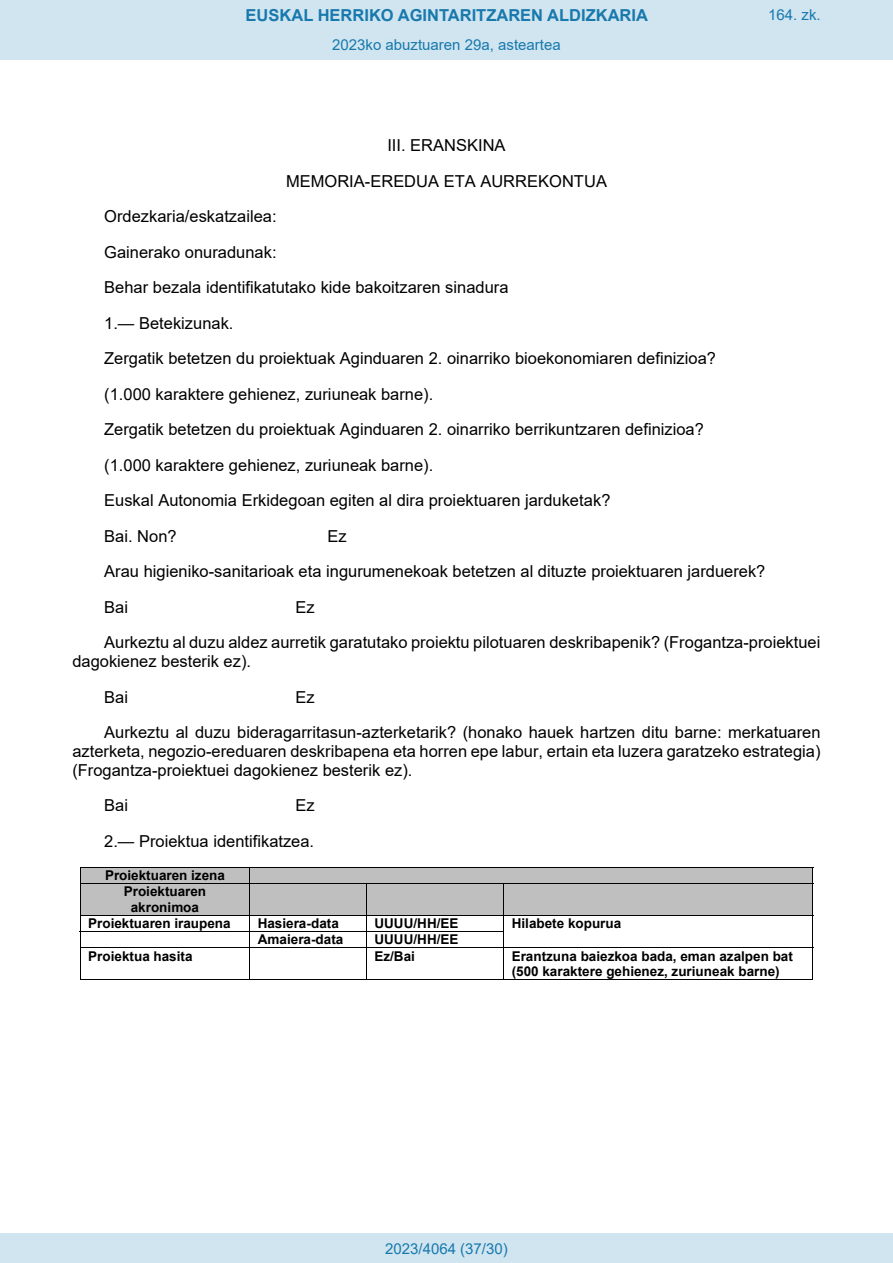
<style>
.page{position:relative;width:893px;height:1263px;background:#fff}
.page>*{position:absolute;margin:0;border:0;box-sizing:border-box;transform-origin:0 0}
.t1{font:16.5px/35.4px "Arial";color:#000}
.t2{font:700 16.5px "Arial";color:#1879ad}
.Paginacion_Centro{font:15px "Arial";color:#1879ad}
.t3{font:700 13.5px/15.6px "Arial";color:#000}
</style>
<div class="page">
<div style="left:81px;top:868px;width:168px;height:15px;background:#bfbfbf"></div>
<div style="left:250px;top:868px;width:562px;height:15px;background:#bfbfbf"></div>
<hr style="left:80px;top:867px;width:733px;height:1px;background:#000">
<svg style="left:80px;top:868px;width:1px;height:15px"></svg>
<svg style="left:249px;top:868px;width:1px;height:15px"></svg>
<svg style="left:812px;top:868px;width:1px;height:15px"></svg>
<div style="left:81px;top:884px;width:168px;height:31px;background:#bfbfbf"></div>
<div style="left:250px;top:884px;width:116px;height:31px;background:#bfbfbf"></div>
<div style="left:367px;top:884px;width:136px;height:31px;background:#bfbfbf"></div>
<div style="left:504px;top:884px;width:308px;height:31px;background:#bfbfbf"></div>
<hr style="left:80px;top:883px;width:733px;height:1px;background:#000">
<hr style="left:80px;top:884px;width:1px;height:31px;background:#000">
<hr style="left:249px;top:884px;width:1px;height:31px;background:#000">
<hr style="left:366px;top:884px;width:1px;height:31px;background:#000">
<hr style="left:503px;top:884px;width:1px;height:31px;background:#000">
<hr style="left:812px;top:884px;width:1px;height:31px;background:#000">
<hr style="left:80px;top:915px;width:733px;height:1px;background:#000">
<hr style="left:80px;top:931px;width:424px;height:1px;background:#000">
<svg style="left:80px;top:916px;width:1px;height:31px"></svg>
<svg style="left:249px;top:916px;width:1px;height:31px"></svg>
<svg style="left:366px;top:916px;width:1px;height:31px"></svg>
<svg style="left:503px;top:916px;width:1px;height:31px"></svg>
<svg style="left:812px;top:916px;width:1px;height:31px"></svg>
<hr style="left:80px;top:947px;width:733px;height:1px;background:#000">
<hr style="left:80px;top:948px;width:1px;height:32px;background:#000">
<hr style="left:80px;top:979px;width:169px;height:1px;background:#000">
<hr style="left:249px;top:948px;width:1px;height:32px;background:#000">
<hr style="left:250px;top:979px;width:116px;height:1px;background:#000">
<hr style="left:366px;top:948px;width:1px;height:32px;background:#000">
<hr style="left:367px;top:979px;width:136px;height:1px;background:#000">
<hr style="left:503px;top:948px;width:1px;height:32px;background:#000">
<hr style="left:504px;top:979px;width:308px;height:1px;background:#000">
<hr style="left:812px;top:948px;width:1px;height:32px;background:#000">
<div style="left:0;top:0;width:893px;height:60px;background:#d0e5f0"></div>
<div style="left:0;top:1233px;width:893px;height:30px;background:#d0e5f0"></div>
<p class="t2" style="left:246px;top:3px;width:404px">EUSKAL HERRIKO AGINTARITZAREN ALDIZKARIA</p>
<p class="Paginacion_Centro" style="left:768px;top:5px;width:54px">164. zk.</p>
<p class="Paginacion_Centro" style="left:332px;top:35px;width:230px">2023ko abuztuaren 29a, asteartea</p>
<p class="t1" style="left:286px;top:128px;width:322px;text-align:center">III. ERANSKINA<br>MEMORIA-EREDUA ETA AURREKONTUA</p>
<p class="t1" style="left:104px;top:199px;width:613px">Ordezkaria/eskatzailea:<br>Gainerako onuradunak:<br>Behar bezala identifikatutako kide bakoitzaren sinadura<br>1.— Betekizunak.<br>Zergatik betetzen du proiektuak Aginduaren 2. oinarriko bioekonomiaren definizioa? (1.000 karaktere gehienez, zuriuneak barne).<br>Zergatik betetzen du proiektuak Aginduaren 2. oinarriko berrikuntzaren definizioa? (1.000 karaktere gehienez, zuriuneak barne).<br>Euskal Autonomia Erkidegoan egiten al dira proiektuaren jarduketak?<br>Bai. Non?</p>
<p class="t1" style="left:104px;top:518px;width:663px;text-indent:223px">Ez<br>Arau higieniko-sanitarioak eta ingurumenekoak betetzen al dituzte proiektuaren jarduerek?<br>Bai</p>
<p class="t1" style="left:104px;top:589px;width:718px;text-indent:191px">Ez<br>Aurkeztu al duzu aldez aurretik garatutako proiektu pilotuaren deskribapenik? (Frogantza-proiektuei</p>
<p class="t1" style="left:104px;top:643px;width:148px;text-indent:-32px">dagokienez besterik ez).<br>Bai</p>
<p class="t1" style="left:104px;top:679px;width:718px;text-indent:191px">Ez<br>Aurkeztu al duzu bideragarritasun-azterketarik? (honako hauek hartzen ditu barne: merkatuaren</p>
<p class="t1" style="left:72px;top:741px;width:750px;line-height:19px">azterketa, negozio-ereduaren deskribapena eta horren epe labur, ertain eta luzera garatzeko estrategia) (Frogantza-proiektuei dagokienez besterik ez).</p>
<p class="t1" style="left:104px;top:788px;width:25px">Bai</p>
<p class="t1" style="left:104px;top:788px;width:212px;text-align:right">Ez<br>2.— Proiektua identifikatzea.</p>
<p class="t3" style="left:105px;top:868px;width:121px">Proiektuaren izena</p>
<p class="t3" style="left:124px;top:884px;width:84px">Proiektuaren</p>
<p class="t3" style="left:131px;top:899px;width:70px">akronimoa</p>
<p class="t3" style="left:88px;top:916px;width:144px">Proiektuaren iraupena</p>
<p class="t3" style="left:258px;top:916px;width:83px">Hasiera-data</p>
<p class="t3" style="left:374px;top:916px;width:86px">UUUU/HH/EE</p>
<p class="t3" style="left:512px;top:916px;width:111px">Hilabete kopurua</p>
<p class="t3" style="left:258px;top:932px;width:87px">Amaiera-data</p>
<p class="t3" style="left:374px;top:932px;width:85px">UUUU/HH/EE</p>
<p class="t3" style="left:88px;top:948px;width:106px">Proiektua hasita</p>
<p class="t3" style="left:374px;top:948px;width:42px">Ez/Bai</p>
<p class="t3" style="left:512px;top:948px;width:283px">Erantzuna baiezkoa bada, eman azalpen bat (500 karaktere gehienez, zuriuneak barne)</p>
<p class="Paginacion_Centro" style="left:385px;top:1238px;width:124px">2023/4064 (37/30)</p>
</div>
